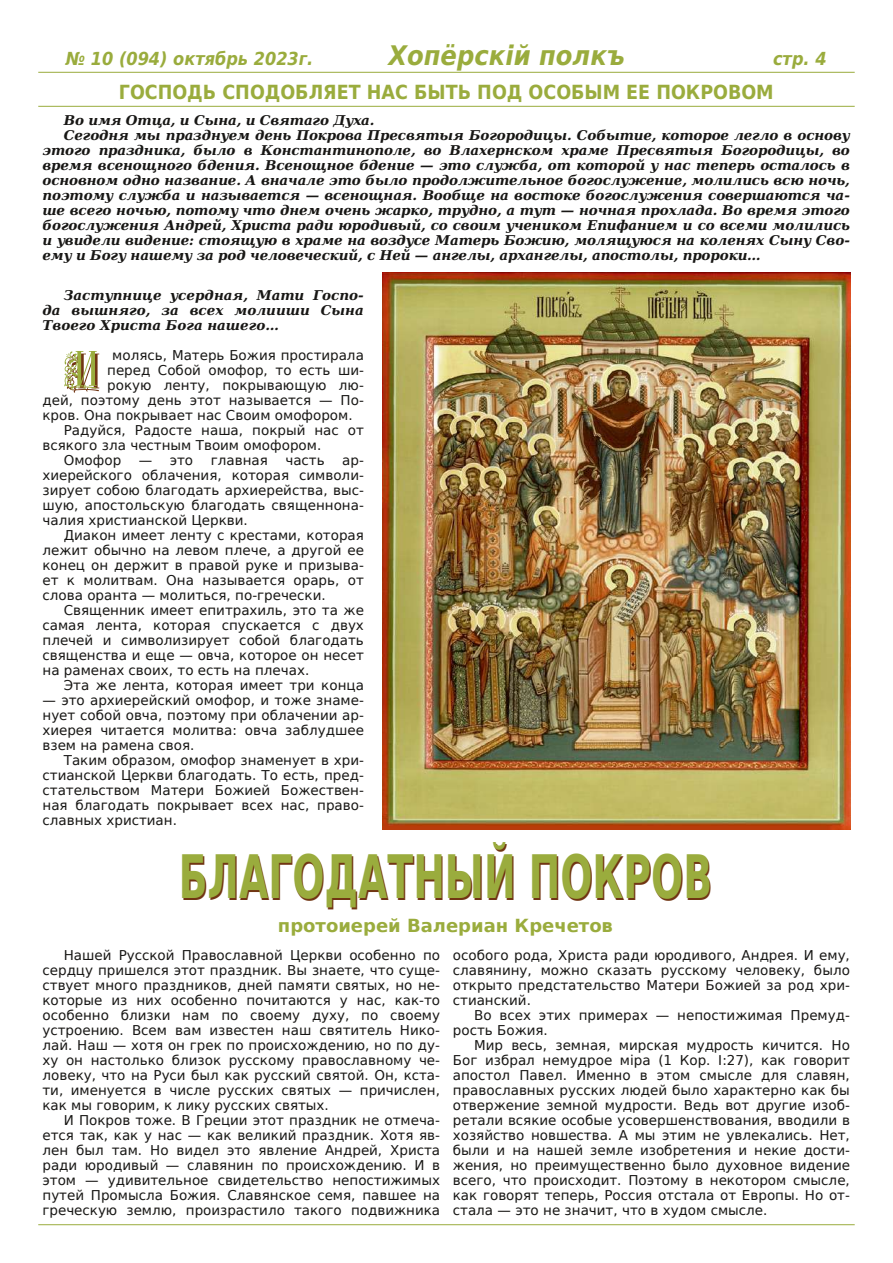
<style>
.page{position:relative;width:893px;height:1263px;background:#fff}
.page>*{position:absolute;margin:0;border:0;box-sizing:border-box;transform-origin:0 0}
.t1{font:700 60px "DejaVu Sans Condensed";color:#713513;scale:.7 1}
.t2{font:51.9px "Remeslo";color:#713513}
.t3{font:italic 700 27px "DejaVu Sans Condensed";color:#9aac3d}
.t4{font:700 19.5px "DejaVu Sans Condensed";color:#9aac3d}
.t5{font:italic 700 18px "DejaVu Sans Condensed";color:#9aac3d}
.t6{font:700 18px "DejaVu Sans";color:#9aac3d}
.t7{font:13.5px/15px "DejaVu Sans";color:#181715;text-align:justify}
.t8{font:italic 700 13.5px/15px "DejaVu Serif";letter-spacing:-.01em;color:#181715;text-align:justify}
</style>
<div class="page">
<hr style="left:38px;top:1224px;width:817px;height:1px;background:#9aac3d">
<hr style="left:38px;top:72px;width:817px;height:1px;background:#9aac3d">
<hr style="left:38px;top:106px;width:817px;height:1px;background:#9aac3d">
<img style="left:383px;top:272px;width:467px;height:557px">
<h3 class="t5" style="left:66px;top:48px;width:249px">№ 10 (094) октябрь 2023г.</h3>
<h3 class="t3" style="left:388px;top:40px;width:238px">Хопёрскій полкъ</h3>
<h3 class="t5" style="left:773px;top:48px;width:55px">стр. 4</h3>
<h3 class="t4" style="left:119px;top:81px;width:656px">ГОСПОДЬ СПОДОБЛЯЕТ НАС БЫТЬ ПОД ОСОБЫМ ЕЕ ПОКРОВОМ</h3>
<p class="t8" style="left:64px;top:113px;width:312px">Во имя Отца, и Сына, и Святаго Духа.</p>
<p class="t8" style="left:64px;top:128px;width:788px">Сегодня мы празднуем день Покрова Пресвятыя Богородицы. Событие, которое легло в основу</p>
<p class="t8" style="left:43px;top:143px;width:809px">этого праздника, было в Константинополе, во Влахернском храме Пресвятыя Богородицы, во</p>
<p class="t8" style="left:43px;top:158px;width:809px">время всенощного бдения. Всенощное бдение — это служба, от которой у нас теперь осталось в</p>
<p class="t8" style="left:43px;top:173px;width:809px">основном одно название. А вначале это было продолжительное богослужение, молились всю ночь,</p>
<p class="t8" style="left:43px;top:188px;width:809px">поэтому служба и называется — всенощная. Вообще на востоке богослужения совершаются ча‐</p>
<p class="t8" style="left:43px;top:203px;width:809px">ше всего ночью, потому что днем очень жарко, трудно, а тут — ночная прохлада. Во время этого</p>
<p class="t8" style="left:43px;top:218px;width:809px">богослужения Андрей, Христа ради юродивый, со своим учеником Епифанием и со всеми молились</p>
<p class="t8" style="left:43px;top:233px;width:809px">и увидели видение: стоящую в храме на воздусе Матерь Божию, молящуюся на коленях Сыну Сво‐</p>
<p class="t8" style="left:43px;top:248px;width:720px">ему и Богу нашему за род человеческий, с Ней — ангелы, архангелы, апостолы, пророки…</p>
<p class="t8" style="left:43px;top:288px;width:323px;text-indent:21px">Заступнице усердная, Мати Госпо‐ да вышняго, за всех молииши Сына Твоего Христа Бога нашего…</p>
<h2 class="t2" style="left:66px;top:344px;width:36px">И</h2>
<p class="t7" style="left:112px;top:348px;width:253px">молясь, Матерь Божия простирала</p>
<p class="t7" style="left:107px;top:363px;width:258px">перед Собой омофор, то есть ши‐</p>
<p class="t7" style="left:107px;top:378px;width:258px">рокую ленту, покрывающую лю‐</p>
<p class="t7" style="left:43px;top:393px;width:323px">дей, поэтому день этот называется — По‐</p>
<p class="t7" style="left:43px;top:408px;width:312px">кров. Она покрывает нас Своим омофором.</p>
<p class="t7" style="left:64px;top:423px;width:302px">Радуйся, Радосте наша, покрый нас от</p>
<p class="t7" style="left:43px;top:438px;width:280px">всякого зла честным Твоим омофором.</p>
<p class="t7" style="left:64px;top:453px;width:59px">Омофор</p>
<p class="t7" style="left:139px;top:453px;width:56px">— это</p>
<p class="t7" style="left:211px;top:453px;width:59px">главная</p>
<p class="t7" style="left:285px;top:453px;width:41px">часть</p>
<p class="t7" style="left:43px;top:453px;width:323px;text-indent:300px">ар‐ хиерейского облачения, которая символи‐ зирует собою благодать архиерейства, выс‐ шую, апостольскую благодать священнона‐ чалия христианской Церкви.</p>
<p class="t7" style="left:43px;top:528px;width:323px;text-indent:21px">Диакон имеет ленту с крестами, которая лежит обычно на левом плече, а другой ее конец он держит в правой руке и призыва‐ ет к молитвам. Она называется орарь, от слова оранта — молиться, по-гречески.</p>
<p class="t7" style="left:43px;top:603px;width:323px;text-indent:21px">Священник имеет епитрахиль, это та же самая лента, которая спускается с двух плечей и символизирует собой благодать священства и еще — овча, которое он несет на раменах своих, то есть на плечах.</p>
<p class="t7" style="left:64px;top:678px;width:302px">Эта же лента, которая имеет три конца</p>
<p class="t7" style="left:43px;top:693px;width:323px">— это архиерейский омофор, и тоже знаме‐ нует собой овча, поэтому при облачении ар‐ хиерея читается молитва: овча заблудшее взем на рамена своя.</p>
<p class="t7" style="left:43px;top:753px;width:323px;text-indent:21px">Таким образом, омофор знаменует в хри‐ стианской Церкви благодать. То есть, пред‐ стательством Матери Божией Божествен‐ ная благодать покрывает всех нас, право‐ славных христиан.</p>
<h1 class="t1" style="left:180px;top:844px;width:763px">БЛАГОДАТНЫЙ ПОКРОВ</h1>
<h3 class="t6" style="left:278px;top:915px;width:337px">протоиерей Валериан Кречетов</h3>
<p class="t7" style="left:43px;top:948px;width:399px;text-indent:21px">Нашей Русской Православной Церкви особенно по сердцу пришелся этот праздник. Вы знаете, что суще‐ ствует много праздников, дней памяти святых, но не‐ которые из них особенно почитаются у нас, как-то особенно близки нам по своему духу, по своему устроению. Всем вам известен наш святитель Нико‐ лай. Наш — хотя он грек по происхождению, но по ду‐ ху он настолько близок русскому православному че‐ ловеку, что на Руси был как русский святой. Он, кста‐ ти, именуется в числе русских святых — причислен, как мы говорим, к лику русских святых.</p>
<p class="t7" style="left:43px;top:1113px;width:399px;text-indent:21px">И Покров тоже. В Греции этот праздник не отмеча‐ ется так, как у нас — как великий праздник. Хотя яв‐ лен был там. Но видел это явление Андрей, Христа ради юродивый — славянин по происхождению. И в этом — удивительное свидетельство непостижимых путей Промысла Божия. Славянское семя, павшее на греческую землю, произрастило такого подвижника</p>
<p class="t7" style="left:453px;top:948px;width:399px">особого рода, Христа ради юродивого, Андрея. И ему, славянину, можно сказать русскому человеку, было открыто предстательство Матери Божией за род хри‐ стианский.</p>
<p class="t7" style="left:453px;top:1008px;width:399px;text-indent:21px">Во всех этих примерах — непостижимая Премуд‐ рость Божия.</p>
<p class="t7" style="left:453px;top:1038px;width:399px;text-indent:21px">Mиp весь, земная, мирская мудрость кичится. Но Бог избрал немудрое мiра (1 Кор. I:27), как говорит апостол Павел. Именно в этом смысле для славян, православных русских людей было характерно как бы отвержение земной мудрости. Ведь вот другие изоб‐ ретали всякие особые усовершенствования, вводили в хозяйство новшества. А мы этим не увлекались. Нет, были и на нашей земле изобретения и некие дости‐ жения, но преимущественно было духовное видение всего, что происходит. Поэтому в некотором смысле, как говорят теперь, Россия отстала от Европы. Но от‐ стала — это не значит, что в худом смысле.</p>
</div>
